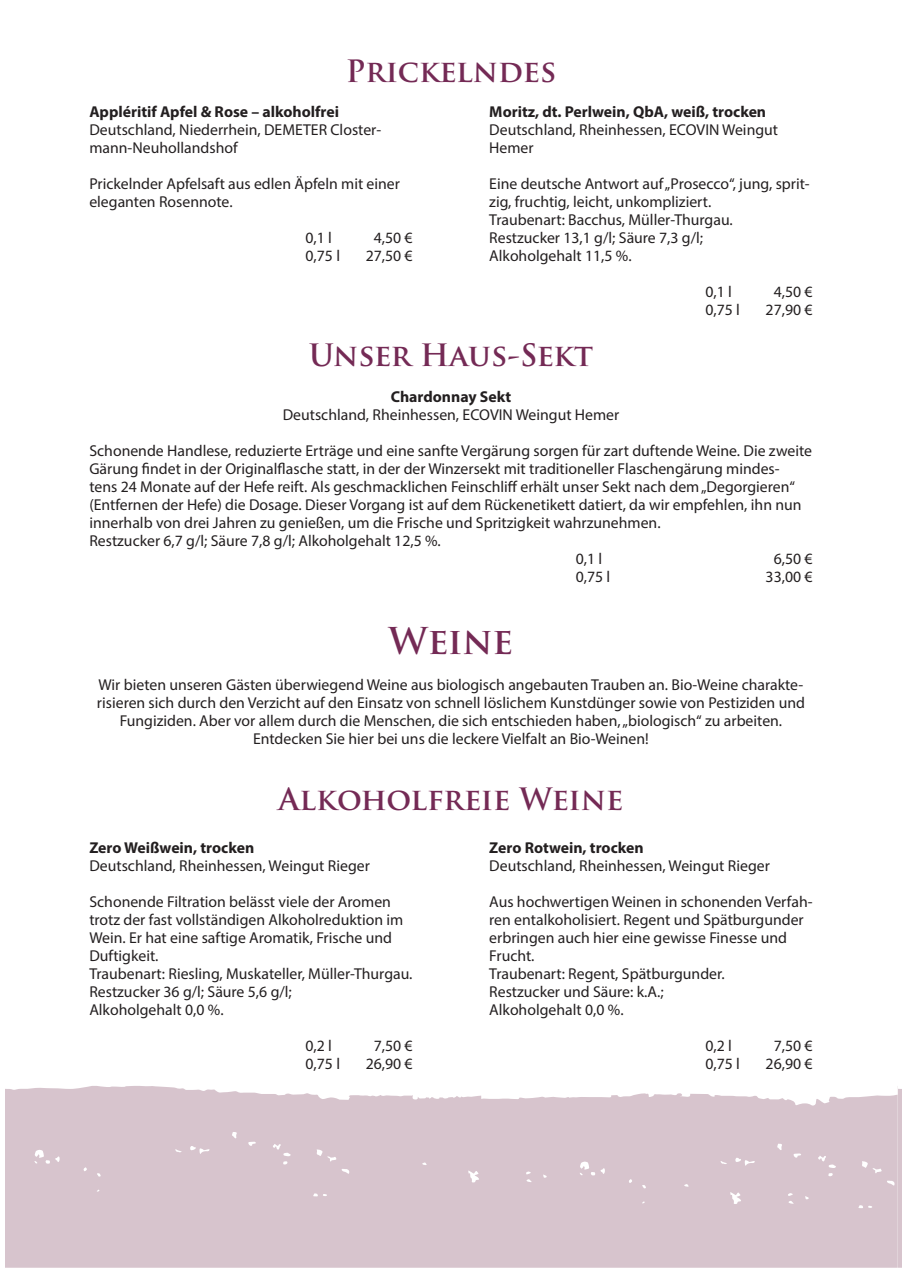
<style>
.page{position:relative;width:902px;height:1272px;background:#fff}
.page>*{position:absolute;margin:0;border:0;box-sizing:border-box;transform-origin:0 0}
.t1{font:700 36px "Trajan Pro";color:#742a55}
.t2{font:700 30px "Trajan Pro";color:#742a55}
.t3{font:15.75px/18px "Myriad Pro";color:#231f20}
.t4{font:700 15.75px "Myriad Pro";color:#231f20}
</style>
<div class="page">
<div style="left:5px;top:1086px;width:852px;height:181px;background:#d7c4cd"></div>
<svg style="left:730px;top:1191px;width:12px;height:12px"></svg>
<svg style="left:683px;top:1183px;width:6px;height:3px"></svg>
<svg style="left:805px;top:1195px;width:4px;height:4px"></svg>
<svg style="left:787px;top:1192px;width:8px;height:11px"></svg>
<svg style="left:792px;top:1153px;width:9px;height:5px"></svg>
<svg style="left:817px;top:1154px;width:19px;height:22px"></svg>
<svg style="left:776px;top:1143px;width:6px;height:7px"></svg>
<svg style="left:735px;top:1157px;width:20px;height:9px"></svg>
<svg style="left:720px;top:1160px;width:8px;height:4px"></svg>
<svg style="left:628px;top:1178px;width:4px;height:5px"></svg>
<svg style="left:641px;top:1184px;width:5px;height:4px"></svg>
<svg style="left:579px;top:1161px;width:26px;height:14px"></svg>
<svg style="left:468px;top:1169px;width:12px;height:13px"></svg>
<svg style="left:421px;top:1161px;width:7px;height:4px"></svg>
<svg style="left:543px;top:1174px;width:4px;height:4px"></svg>
<svg style="left:525px;top:1170px;width:8px;height:12px"></svg>
<svg style="left:315px;top:1149px;width:22px;height:12px"></svg>
<svg style="left:248px;top:1141px;width:8px;height:5px"></svg>
<svg style="left:313px;top:1193px;width:14px;height:3px"></svg>
<svg style="left:341px;top:1168px;width:8px;height:6px"></svg>
<svg style="left:272px;top:1143px;width:19px;height:21px"></svg>
<svg style="left:231px;top:1131px;width:6px;height:7px"></svg>
<svg style="left:190px;top:1145px;width:20px;height:9px"></svg>
<svg style="left:175px;top:1148px;width:8px;height:4px"></svg>
<svg style="left:83px;top:1167px;width:4px;height:4px"></svg>
<svg style="left:96px;top:1173px;width:5px;height:3px"></svg>
<svg style="left:34px;top:1149px;width:26px;height:14px"></svg>
<svg style="left:857px;top:1086px;width:44px;height:181px;background:#d9c8d0"></svg>
<h2 class="t2" style="left:345px;top:52px;width:212px">Prickelndes</h2>
<p class="t4" style="left:89px;top:101px;width:251px">Appléritif Apfel &amp; Rose – alkoholfrei</p>
<p class="t3" style="left:89px;top:121px;width:293px">Deutschland, Niederrhein, DEMETER Closter&shy;mann-Neuhollandshof</p>
<p class="t3" style="left:89px;top:175px;width:312px">Prickelnder Apfelsaft aus edlen Äpfeln mit einer eleganten Rosennote.</p>
<p class="t3" style="left:305px;top:229px;width:28px">0,1 l</p>
<p class="t3" style="left:374px;top:229px;width:40px">4,50 €</p>
<p class="t3" style="left:305px;top:247px;width:36px">0,75 l</p>
<p class="t3" style="left:365px;top:247px;width:48px">27,50 €</p>
<p class="t4" style="left:489px;top:101px;width:278px">Moritz, dt. Perlwein, QbA, weiß, trocken</p>
<p class="t3" style="left:489px;top:121px;width:290px">Deutschland, Rheinhessen, ECOVIN Weingut<br>Hemer</p>
<p class="t3" style="left:489px;top:175px;width:322px">Eine deutsche Antwort auf „Prosecco“, jung, sprit&shy;zig, fruchtig, leicht, unkompliziert.<br>Traubenart: Bacchus, Müller-Thurgau.<br>Restzucker 13,1 g/l; Säure 7,3 g/l;<br>Alkoholgehalt 11,5 %.</p>
<p class="t3" style="left:705px;top:283px;width:28px">0,1 l</p>
<p class="t3" style="left:773px;top:283px;width:40px">4,50 €</p>
<p class="t3" style="left:705px;top:301px;width:36px">0,75 l</p>
<p class="t3" style="left:765px;top:301px;width:48px">27,90 €</p>
<h2 class="t2" style="left:309px;top:336px;width:286px">Unser Haus-Sekt</h2>
<p class="t4" style="left:390px;top:386px;width:122px">Chardonnay Sekt</p>
<p class="t3" style="left:283px;top:405px;width:338px">Deutschland, Rheinhessen, ECOVIN Weingut Hemer</p>
<p class="t3" style="left:89px;top:441px;width:724px">Schonende Handlese, reduzierte Erträge und eine sanfte Vergärung sorgen für zart duftende Weine. Die zweite</p>
<p class="t3" style="left:89px;top:459px;width:691px">Gärung findet in der Originalflasche statt, in der der Winzersekt mit traditioneller Flaschengärung mindes-</p>
<p class="t3" style="left:89px;top:477px;width:707px">tens 24 Monate auf der Hefe reift. Als geschmacklichen Feinschliff erhält unser Sekt nach dem „Degorgieren“</p>
<p class="t3" style="left:89px;top:495px;width:713px">(Entfernen der Hefe) die Dosage. Dieser Vorgang ist auf dem Rückenetikett datiert, da wir empfehlen, ihn nun</p>
<p class="t3" style="left:89px;top:513px;width:572px">innerhalb von drei Jahren zu genießen, um die Frische und Spritzigkeit wahrzunehmen.</p>
<p class="t3" style="left:89px;top:531px;width:353px">Restzucker 6,7 g/l; Säure 7,8 g/l; Alkoholgehalt 12,5 %.</p>
<p class="t3" style="left:575px;top:549px;width:28px">0,1 l</p>
<p class="t3" style="left:773px;top:549px;width:40px">6,50 €</p>
<p class="t3" style="left:575px;top:567px;width:36px">0,75 l</p>
<p class="t3" style="left:765px;top:567px;width:48px">33,00 €</p>
<h1 class="t1" style="left:388px;top:618px;width:126px">Weine</h1>
<p class="t3" style="left:97px;top:675px;width:709px;text-align:center">Wir bieten unseren Gästen überwiegend Weine aus biologisch angebauten Trauben an. Bio-Weine charakte&shy;risieren sich durch den Verzicht auf den Einsatz von schnell löslichem Kunstdünger sowie von Pestiziden und Fungiziden. Aber vor allem durch die Menschen, die sich entschieden haben, „biologisch“ zu arbeiten.<br>Entdecken Sie hier bei uns die leckere Vielfalt an Bio-Weinen!</p>
<h2 class="t2" style="left:278px;top:780px;width:346px">Alkoholfreie Weine</h2>
<p class="t4" style="left:89px;top:837px;width:166px">Zero Weißwein, trocken</p>
<p class="t3" style="left:89px;top:856px;width:282px">Deutschland, Rheinhessen, Weingut Rieger</p>
<p class="t3" style="left:89px;top:892px;width:325px">Schonende Filtration belässt viele der Aromen trotz der fast vollständigen Alkoholreduktion im Wein. Er hat eine saftige Aromatik, Frische und Duftigkeit.<br>Traubenart: Riesling, Muskateller, Müller-Thurgau.<br>Restzucker 36 g/l; Säure 5,6 g/l;<br>Alkoholgehalt 0,0 %.</p>
<p class="t3" style="left:305px;top:1036px;width:28px">0,2 l</p>
<p class="t3" style="left:374px;top:1036px;width:40px">7,50 €</p>
<p class="t3" style="left:305px;top:1054px;width:36px">0,75 l</p>
<p class="t3" style="left:365px;top:1054px;width:48px">26,90 €</p>
<p class="t4" style="left:489px;top:837px;width:156px">Zero Rotwein, trocken</p>
<p class="t3" style="left:489px;top:856px;width:282px">Deutschland, Rheinhessen, Weingut Rieger</p>
<p class="t3" style="left:489px;top:892px;width:325px">Aus hochwertigen Weinen in schonenden Verfah&shy;ren entalkoholisiert. Regent und Spätburgunder erbringen auch hier eine gewisse Finesse und Frucht.<br>Traubenart: Regent, Spätburgunder.<br>Restzucker und Säure: k.A.;<br>Alkoholgehalt 0,0 %.</p>
<p class="t3" style="left:705px;top:1036px;width:28px">0,2 l</p>
<p class="t3" style="left:773px;top:1036px;width:40px">7,50 €</p>
<p class="t3" style="left:705px;top:1054px;width:36px">0,75 l</p>
<p class="t3" style="left:765px;top:1054px;width:48px">26,90 €</p>
</div>
